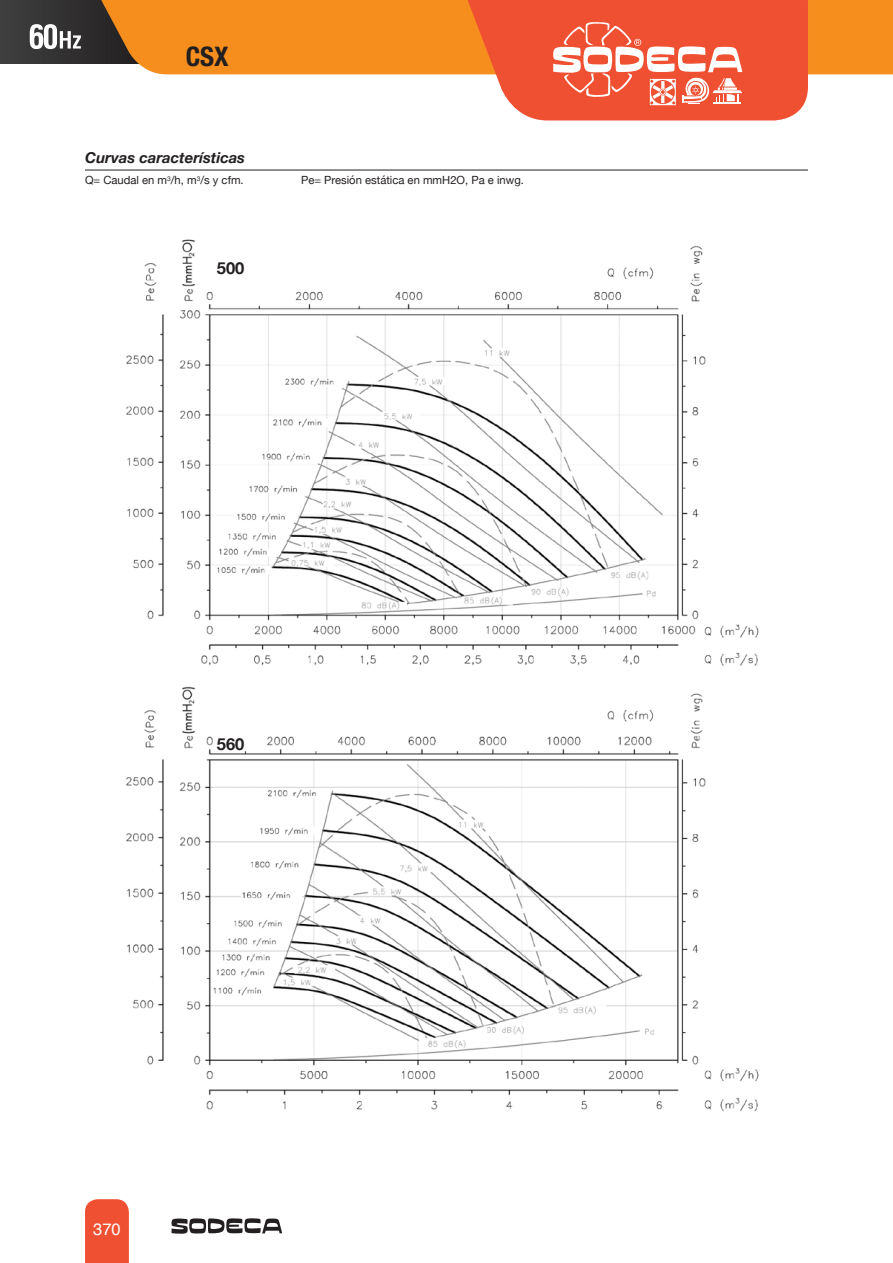
<style>
.page{position:relative;width:893px;height:1263px;background:#fff}
.page>*{position:absolute;margin:0;border:0;box-sizing:border-box;transform-origin:0 0}
.t1{font:700 condensed 27px "Helvetica Neue";color:#231f20}
.GRAFICA_OK{font:700 16.5px "Helvetica Neue";color:#231f20}
.t2{font:16.5px "Helvetica";color:#fff}
.SUBTITOL{font:italic 700 15px "Helvetica Neue";color:#231f20}
.TEXT_SUBTITOL8PT{font:11.25px "Helvetica Neue";color:#231f20}
</style>
<div class="page">
<div style="left:0;top:0;width:140px;height:64px;background:#3a393a"></div>
<div style="left:85px;top:1199px;width:44px;height:64px;background:#ef5032"></div>
<svg style="left:172px;top:1218px;width:110px;height:16px"></svg>
<svg style="left:76px;top:0;width:817px;height:74px;background:#e68823"></svg>
<svg style="left:456px;top:0;width:352px;height:120px;background:#f27053"></svg>
<svg style="left:30px;top:24px;width:51px;height:25px"></svg>
<img style="left:126px;top:239px;width:633px;height:873px">
<hr style="left:85px;top:170px;width:723px;height:1px;background:#231f20">
<p class="t1" style="left:186px;top:40px;width:45px">CSX</p>
<p class="SUBTITOL" style="left:85px;top:146px;width:162px">Curvas características</p>
<p class="TEXT_SUBTITOL8PT" style="left:85px;top:172px;width:160px">Q= Caudal en m<sup>3</sup>/h, m<sup>3</sup>/s y cfm.</p>
<p class="TEXT_SUBTITOL8PT" style="left:301px;top:172px;width:224px">Pe= Presión estática en mmH2O, Pa e inwg.</p>
<p class="GRAFICA_OK" style="left:217px;top:255px;width:29px">500</p>
<p class="GRAFICA_OK" style="left:217px;top:731px;width:29px">560</p>
<h2 class="t2" style="left:93px;top:1216px;width:29px">370</h2>
</div>
